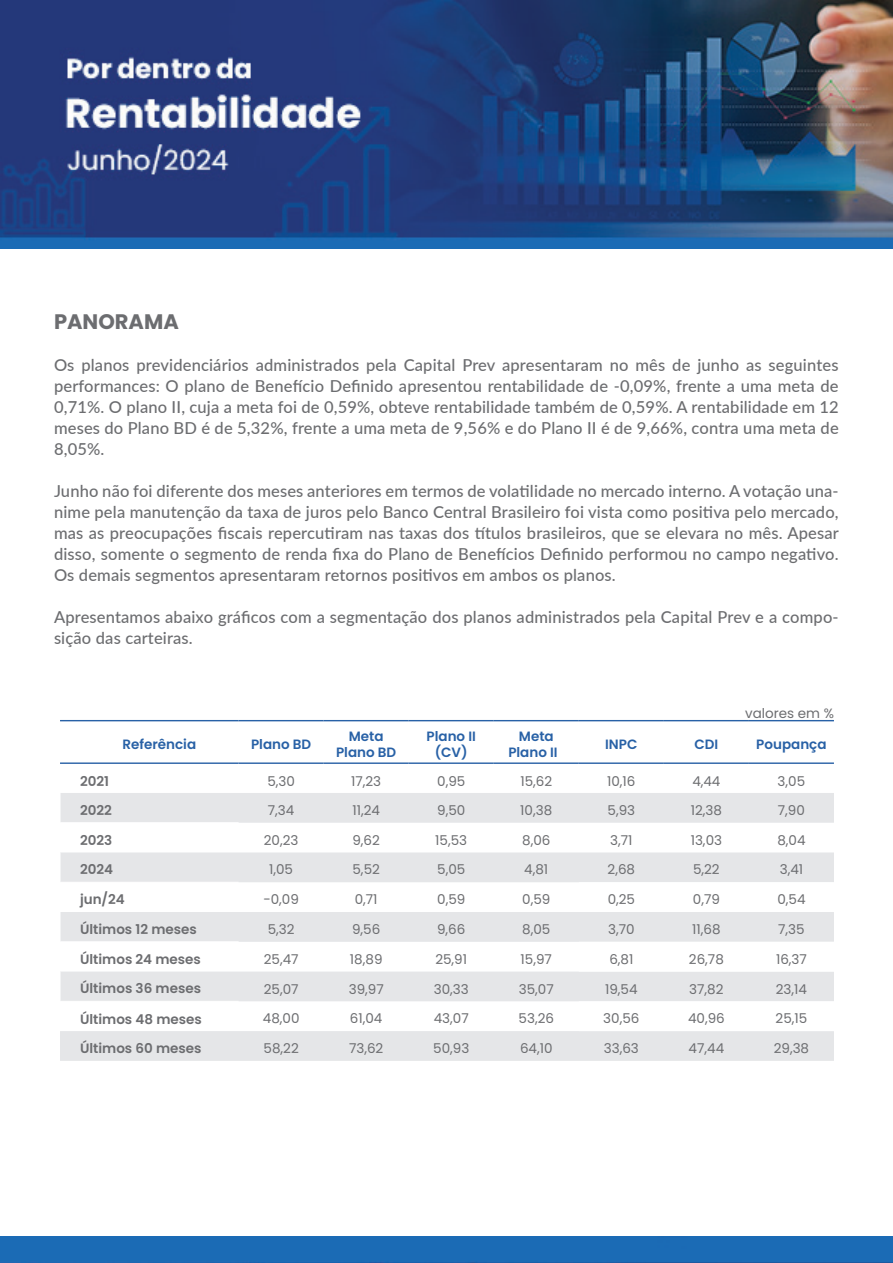
<style>
.page{position:relative;width:893px;height:1263px;background:#fff}
.page>*{position:absolute;margin:0;border:0;box-sizing:border-box;transform-origin:0 0}
.t1{font:700 21px "Poppins";color:#6c6d70}
.t2{font:500 16.5px/21px "Lato";letter-spacing:.01em;color:#6c6d70;text-align:justify}
.t3{font:13.5px "Poppins";color:#6c6d70}
.t4{font:600 13.5px "Poppins";color:#6c6d70}
.t5{font:600 13.5px/16.2px "Poppins";color:#2861a6;text-align:center}
.s1{color:#fff}
</style>
<div class="page">
<svg style="left:60px;top:793px;width:774px;height:268px;fill:#e5e6e8"></svg>
<svg style="left:579px;top:882px;width:255px;height:149px"></svg>
<hr style="left:60px;top:720px;width:179px;height:1px;background:#2861a6">
<hr style="left:239px;top:720px;width:85px;height:1px;background:#2861a6">
<hr style="left:324px;top:720px;width:85px;height:1px;background:#2861a6">
<hr style="left:409px;top:720px;width:85px;height:1px;background:#2861a6">
<hr style="left:494px;top:720px;width:85px;height:1px;background:#2861a6">
<hr style="left:579px;top:720px;width:85px;height:1px;background:#2861a6">
<hr style="left:664px;top:720px;width:85px;height:1px;background:#2861a6">
<hr style="left:749px;top:720px;width:85px;height:1px;background:#2861a6">
<hr style="left:60px;top:762px;width:179px;height:2px;background:#2861a6">
<hr style="left:239px;top:762px;width:85px;height:2px;background:#2861a6">
<hr style="left:324px;top:762px;width:85px;height:2px;background:#2861a6">
<hr style="left:409px;top:762px;width:85px;height:2px;background:#2861a6">
<hr style="left:494px;top:762px;width:85px;height:2px;background:#2861a6">
<hr style="left:579px;top:762px;width:85px;height:2px;background:#2861a6">
<hr style="left:664px;top:762px;width:85px;height:2px;background:#2861a6">
<hr style="left:749px;top:762px;width:85px;height:2px;background:#2861a6">
<svg style="left:60px;top:793px;width:1px;height:29px"></svg>
<hr style="left:60px;top:852px;width:1px;height:30px;background:#fff">
<svg style="left:60px;top:912px;width:1px;height:29px"></svg>
<hr style="left:60px;top:971px;width:1px;height:30px;background:#fff">
<hr style="left:60px;top:822px;width:179px;height:1px;background:#fff">
<hr style="left:60px;top:882px;width:179px;height:1px;background:#fff">
<hr style="left:60px;top:941px;width:179px;height:1px;background:#fff">
<hr style="left:60px;top:1001px;width:179px;height:1px;background:#fff">
<img style="left:0;top:0;width:893px;height:249px">
<div style="left:0;top:1237px;width:893px;height:26px;background:#1b6bb5"></div>
<p class="t1" style="left:54px;top:309px;width:126px">PANORAMA</p>
<p class="t2" style="left:54px;top:354px;width:786px">Os planos previdenciários administrados pela Capital Prev apresentaram no mês de junho as seguintes performances: O plano de Benefício Definido apresentou rentabilidade de -0,09%, frente a uma meta de 0,71%. O plano II, cuja a meta foi de 0,59%, obteve rentabilidade também de 0,59%. A rentabilidade em 12 meses do Plano BD é de 5,32%, frente a uma meta de 9,56% e do Plano II é de 9,66%, contra uma meta de 8,05%.</p>
<p class="t2" style="left:54px;top:480px;width:786px">Junho não foi diferente dos meses anteriores em termos de volatilidade no mercado interno. A votação una&shy;nime pela manutenção da taxa de juros pelo Banco Central Brasileiro foi vista como positiva pelo mercado, mas as preocupações fiscais repercutiram nas taxas dos títulos brasileiros, que se elevara no mês. Apesar disso, somente o segmento de renda fixa do Plano de Benefícios Definido performou no campo negativo.<br>Os demais segmentos apresentaram retornos positivos em ambos os planos.</p>
<p class="t2" style="left:54px;top:606px;width:786px">Apresentamos abaixo gráficos com a segmentação dos planos administrados pela Capital Prev e a compo&shy;sição das carteiras.</p>
<p class="t3" style="left:745px;top:705px;width:90px">valores em %</p>
<p class="t5" style="left:122px;top:736px;width:75px">Referência</p>
<p class="t5" style="left:251px;top:736px;width:62px">Plano BD</p>
<p class="t5" style="left:336px;top:728px;width:62px">Meta<br>Plano BD</p>
<p class="t5" style="left:427px;top:728px;width:51px">Plano II (CV)</p>
<p class="t5" style="left:508px;top:728px;width:57px">Meta<br>Plano II<span class="s1">)</span></p>
<p class="t5" style="left:605px;top:736px;width:34px">INPC</p>
<p class="t5" style="left:694px;top:736px;width:25px">CDI</p>
<p class="t5" style="left:756px;top:736px;width:72px">Poupança</p>
<p class="t4" style="left:80px;top:773px;width:31px">2021</p>
<p class="t3" style="left:267px;top:773px;width:29px">5,30</p>
<p class="t3" style="left:351px;top:773px;width:32px">17,23</p>
<p class="t3" style="left:437px;top:773px;width:30px">0,95</p>
<p class="t3" style="left:520px;top:773px;width:33px">15,62</p>
<p class="t3" style="left:607px;top:773px;width:30px">10,16</p>
<p class="t3" style="left:692px;top:773px;width:30px">4,44</p>
<p class="t3" style="left:778px;top:773px;width:29px">3,05</p>
<p class="t4" style="left:80px;top:802px;width:33px">2022</p>
<p class="t3" style="left:268px;top:802px;width:28px">7,34</p>
<p class="t3" style="left:352px;top:802px;width:29px">11,24</p>
<p class="t3" style="left:437px;top:802px;width:30px">9,50</p>
<p class="t3" style="left:520px;top:802px;width:33px">10,38</p>
<p class="t3" style="left:607px;top:802px;width:29px">5,93</p>
<p class="t3" style="left:691px;top:802px;width:33px">12,38</p>
<p class="t3" style="left:778px;top:802px;width:29px">7,90</p>
<p class="t4" style="left:80px;top:832px;width:34px">2023</p>
<p class="t3" style="left:264px;top:832px;width:36px">20,23</p>
<p class="t3" style="left:352px;top:832px;width:29px">9,62</p>
<p class="t3" style="left:435px;top:832px;width:33px">15,53</p>
<p class="t3" style="left:522px;top:832px;width:30px">8,06</p>
<p class="t3" style="left:610px;top:832px;width:24px">3,71</p>
<p class="t3" style="left:691px;top:832px;width:33px">13,03</p>
<p class="t3" style="left:777px;top:832px;width:30px">8,04</p>
<p class="t4" style="left:80px;top:862px;width:35px">2024</p>
<p class="t3" style="left:269px;top:862px;width:25px">1,05</p>
<p class="t3" style="left:352px;top:862px;width:29px">5,52</p>
<p class="t3" style="left:437px;top:862px;width:30px">5,05</p>
<p class="t3" style="left:524px;top:862px;width:26px">4,81</p>
<p class="t3" style="left:608px;top:862px;width:29px">2,68</p>
<p class="t3" style="left:693px;top:862px;width:28px">5,22</p>
<p class="t3" style="left:780px;top:862px;width:25px">3,41</p>
<p class="t4" style="left:80px;top:892px;width:46px">jun/24</p>
<p class="t3" style="left:263px;top:892px;width:37px">-0,09</p>
<p class="t3" style="left:355px;top:892px;width:24px">0,71</p>
<p class="t3" style="left:437px;top:892px;width:30px">0,59</p>
<p class="t3" style="left:522px;top:892px;width:30px">0,59</p>
<p class="t3" style="left:608px;top:892px;width:29px">0,25</p>
<p class="t3" style="left:693px;top:892px;width:29px">0,79</p>
<p class="t3" style="left:777px;top:892px;width:30px">0,54</p>
<p class="t4" style="left:80px;top:921px;width:118px">Últimos 12 meses</p>
<p class="t3" style="left:268px;top:921px;width:28px">5,32</p>
<p class="t3" style="left:352px;top:921px;width:30px">9,56</p>
<p class="t3" style="left:437px;top:921px;width:30px">9,66</p>
<p class="t3" style="left:522px;top:921px;width:30px">8,05</p>
<p class="t3" style="left:608px;top:921px;width:28px">3,70</p>
<p class="t3" style="left:692px;top:921px;width:30px">11,68</p>
<p class="t3" style="left:778px;top:921px;width:28px">7,35</p>
<p class="t4" style="left:80px;top:951px;width:122px">Últimos 24 meses</p>
<p class="t3" style="left:264px;top:951px;width:36px">25,47</p>
<p class="t3" style="left:350px;top:951px;width:34px">18,89</p>
<p class="t3" style="left:435px;top:951px;width:33px">25,91</p>
<p class="t3" style="left:521px;top:951px;width:33px">15,97</p>
<p class="t3" style="left:609px;top:951px;width:26px">6,81</p>
<p class="t3" style="left:689px;top:951px;width:36px">26,78</p>
<p class="t3" style="left:776px;top:951px;width:32px">16,37</p>
<p class="t4" style="left:80px;top:981px;width:122px">Últimos 36 meses</p>
<p class="t3" style="left:264px;top:981px;width:36px">25,07</p>
<p class="t3" style="left:349px;top:981px;width:37px">39,97</p>
<p class="t3" style="left:434px;top:981px;width:37px">30,33</p>
<p class="t3" style="left:519px;top:981px;width:36px">35,07</p>
<p class="t3" style="left:605px;top:981px;width:34px">19,54</p>
<p class="t3" style="left:689px;top:981px;width:36px">37,82</p>
<p class="t3" style="left:776px;top:981px;width:33px">23,14</p>
<p class="t4" style="left:80px;top:1011px;width:123px">Últimos 48 meses</p>
<p class="t3" style="left:263px;top:1011px;width:38px">48,00</p>
<p class="t3" style="left:350px;top:1011px;width:34px">61,04</p>
<p class="t3" style="left:434px;top:1011px;width:36px">43,07</p>
<p class="t3" style="left:519px;top:1011px;width:37px">53,26</p>
<p class="t3" style="left:603px;top:1011px;width:38px">30,56</p>
<p class="t3" style="left:688px;top:1011px;width:38px">40,96</p>
<p class="t3" style="left:776px;top:1011px;width:33px">25,15</p>
<p class="t4" style="left:80px;top:1040px;width:123px">Últimos 60 meses</p>
<p class="t3" style="left:264px;top:1040px;width:37px">58,22</p>
<p class="t3" style="left:349px;top:1040px;width:36px">73,62</p>
<p class="t3" style="left:433px;top:1040px;width:38px">50,93</p>
<p class="t3" style="left:520px;top:1040px;width:34px">64,10</p>
<p class="t3" style="left:604px;top:1040px;width:37px">33,63</p>
<p class="t3" style="left:689px;top:1040px;width:37px">47,44</p>
<p class="t3" style="left:774px;top:1040px;width:37px">29,38</p>
</div>
